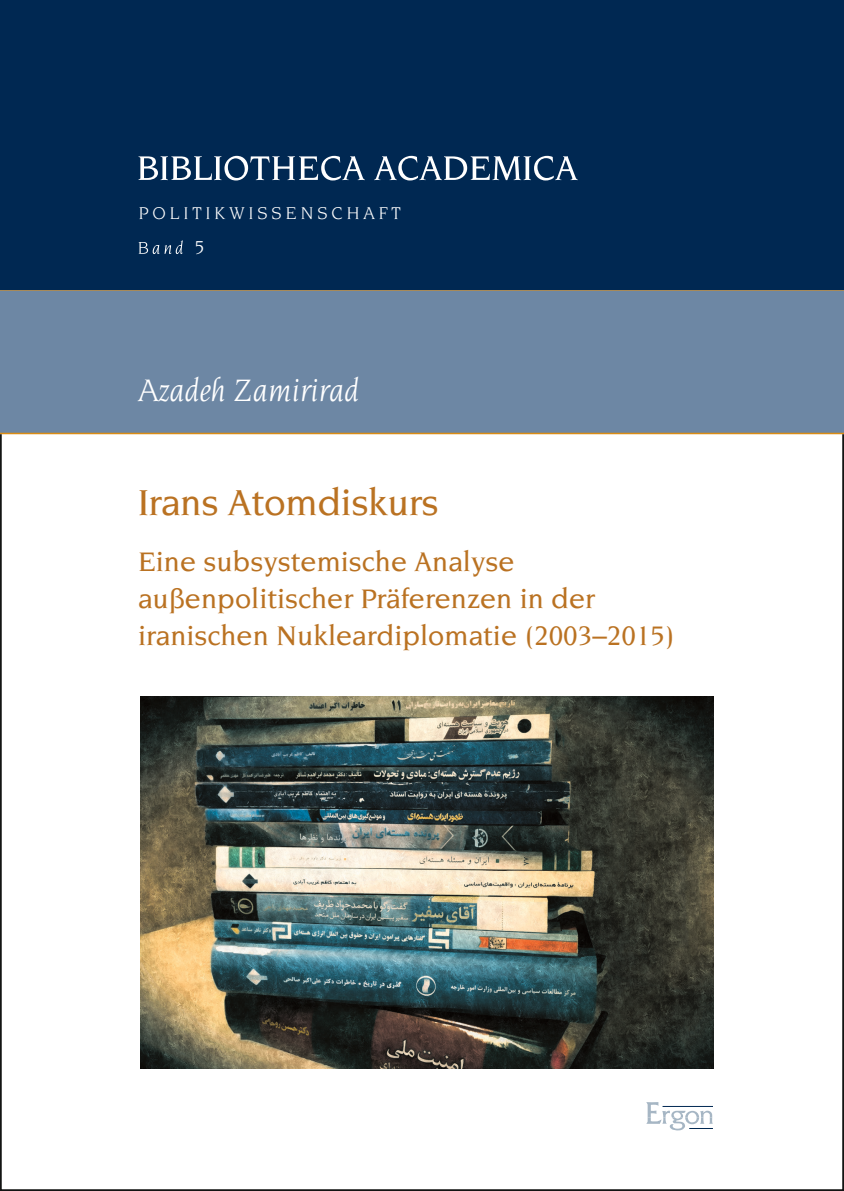
<style>
.page{position:relative;width:844px;height:1191px;background:#fff}
.page>*{position:absolute;margin:0;border:0;box-sizing:border-box;transform-origin:0 0}
.t1{font:500 38.85px "Novarese";letter-spacing:-.01em;color:#ba7222}
.t2{font:italic 33.6px "Novarese";color:#fff}
.t3{font:500 29.05px/36.8px "Novarese";color:#ba7222}
.t4{font:italic 20.3px "Novarese";color:#fff}
.t5{font:18.55px "Novarese";letter-spacing:.2em;color:#fff}
</style>
<div class="page">
<div style="left:1px;top:290px;width:842px;height:143px;background:#6d87a4"></div>
<div style="left:0;top:0;width:843px;height:290px;background:#002852"></div>
<svg style="left:138px;top:156px;width:227px;height:24px"></svg>
<svg style="left:374px;top:156px;width:203px;height:24px"></svg>
<svg style="left:138px;top:240px;width:45px;height:14px"></svg>
<svg style="left:646px;top:1102px;width:67px;height:29px"></svg>
<img style="left:140px;top:697px;width:573px;height:371px">
<svg style="left:0;top:290px;width:1px;height:143px"></svg>
<p class="t5" style="left:138px;top:203px;width:264px">POLITIKWISSENSCHAFT</p>
<p class="t4" style="left:194px;top:236px;width:12px">5</p>
<p class="t2" style="left:138px;top:372px;width:223px">Azadeh Zamirirad</p>
<h1 class="t1" style="left:138px;top:481px;width:302px">Irans Atomdiskurs</h1>
<p class="t3" style="left:138px;top:543px;width:538px">Eine subsystemische Analyse außenpolitischer Präferenzen in der iranischen Nukleardiplomatie (2003–2015)</p>
</div>
